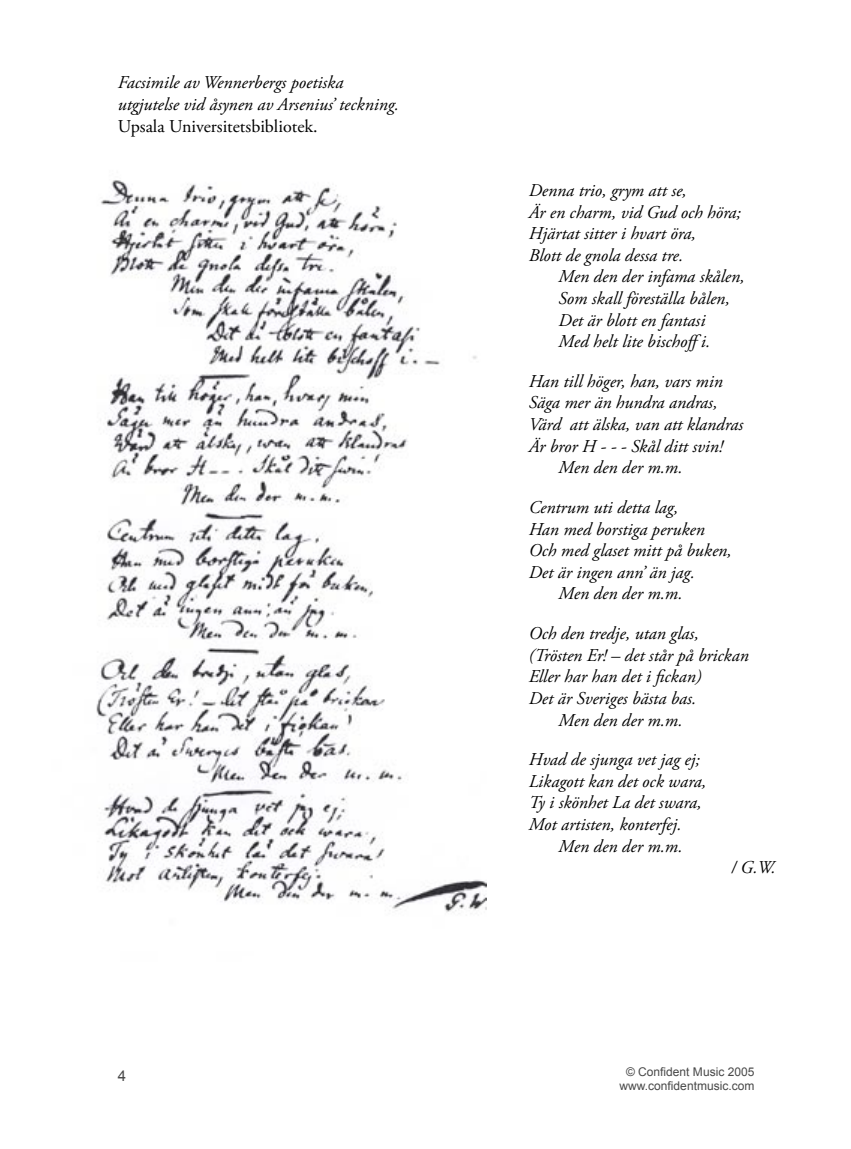
<style>
.page{position:relative;width:851px;height:1149px;background:#fff}
.page>*{position:absolute;margin:0;border:0;box-sizing:border-box;transform-origin:0 0}
.t1{font:italic 18px "Adobe Garamond Pro";color:#000}
.t2{font:18px "Adobe Garamond Pro";color:#000}
.t3{font:15px "Arial";color:#484848}
.t4{font:12px/14.4px "Arial";color:#484848;text-align:center}
</style>
<div class="page">
<img style="left:96px;top:180px;width:390px;height:733px">
<p class="t1" style="left:118px;top:72px;width:227px">Facsimile av Wennerbergs poetiska</p>
<p class="t1" style="left:118px;top:93px;width:283px">utgjutelse vid åsynen av Arsenius’ teckning.</p>
<p class="t2" style="left:118px;top:115px;width:201px">Upsala Universitetsbibliotek.</p>
<p class="t3" style="left:118px;top:1065px;width:10px">4</p>
<p class="t1" style="left:528px;top:179px;width:160px">Denna trio, grym att se,</p>
<p class="t1" style="left:528px;top:201px;width:214px">Är en charm, vid Gud och höra;</p>
<p class="t1" style="left:528px;top:222px;width:169px">Hjärtat sitter i hvart öra,</p>
<p class="t1" style="left:528px;top:244px;width:156px">Blott de gnola dessa tre.</p>
<p class="t1" style="left:558px;top:266px;width:188px">Men den der infama skålen,</p>
<p class="t1" style="left:558px;top:287px;width:173px">Som skall föreställa bålen,</p>
<p class="t1" style="left:558px;top:309px;width:148px">Det är blott en fantasi</p>
<p class="t1" style="left:558px;top:330px;width:153px">Med helt lite bischoffi.</p>
<p class="t1" style="left:528px;top:370px;width:195px">Han till höger, han, vars min</p>
<p class="t1" style="left:528px;top:392px;width:190px">Säga mer än hundra andras,</p>
<p class="t1" style="left:528px;top:413px;width:216px">Värd att älska, van att klandras</p>
<p class="t1" style="left:528px;top:435px;width:195px">Är bror H - - - Skål ditt svin!</p>
<p class="t1" style="left:558px;top:456px;width:126px">Men den der m.m.</p>
<p class="t1" style="left:528px;top:496px;width:151px">Centrum uti detta lag,</p>
<p class="t1" style="left:528px;top:518px;width:178px">Han med borstiga peruken</p>
<p class="t1" style="left:528px;top:539px;width:204px">Och med glaset mitt på buken,</p>
<p class="t1" style="left:528px;top:561px;width:168px">Det är ingen ann’ än jag.</p>
<p class="t1" style="left:558px;top:582px;width:126px">Men den der m.m.</p>
<p class="t1" style="left:528px;top:622px;width:172px">Och den tredje, utan glas,</p>
<p class="t1" style="left:528px;top:644px;width:221px">(Trösten Er! – det står på brickan</p>
<p class="t1" style="left:528px;top:665px;width:174px">Eller har han det i fickan)</p>
<p class="t1" style="left:528px;top:687px;width:169px">Det är Sveriges bästa bas.</p>
<p class="t1" style="left:558px;top:708px;width:126px">Men den der m.m.</p>
<p class="t1" style="left:528px;top:748px;width:173px">Hvad de sjunga vet jag ej;</p>
<p class="t1" style="left:528px;top:770px;width:179px">Likagott kan det ock wara,</p>
<p class="t1" style="left:528px;top:791px;width:174px">Ty i skönhet La det swara,</p>
<p class="t1" style="left:528px;top:813px;width:154px">Mot artisten, konterfej.</p>
<p class="t1" style="left:558px;top:834px;width:126px">Men den der m.m.</p>
<p class="t1" style="left:731px;top:856px;width:46px">/ G.W.</p>
<p class="t4" style="left:619px;top:1063px;width:136px">© Confident Music 2005 www.confidentmusic.com</p>
</div>
